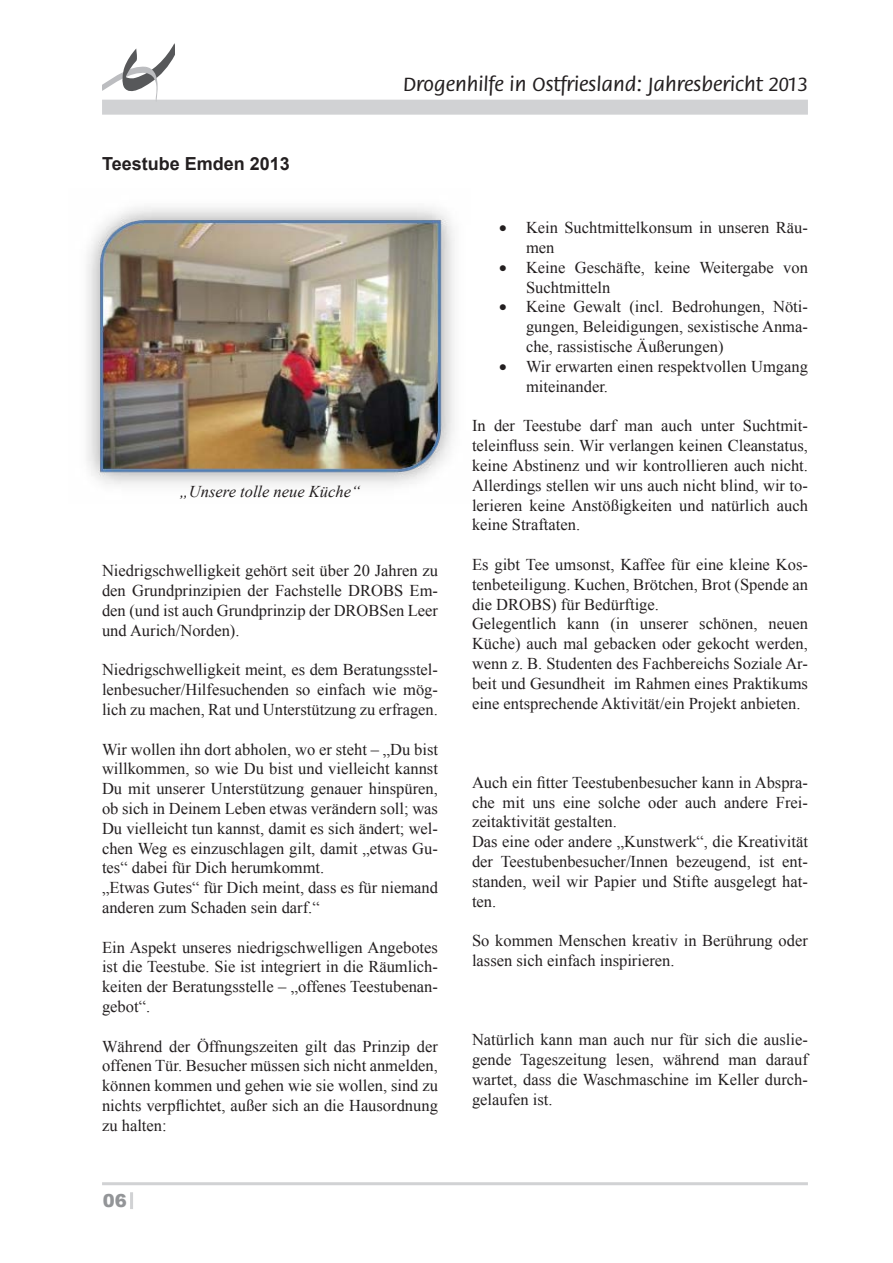
<style>
.page{position:relative;width:893px;height:1263px;background:#fff}
.page>*{position:absolute;margin:0;border:0;box-sizing:border-box;transform-origin:0 0}
.t1{font:500 21px "Flora";color:#231f20}
.t2{font:700 18px "Arial";color:#231f20}
.t3{font:900 18px "Arial";color:#939598}
.t4{font:16.5px/19.8px "Times New Roman";color:#231f20;text-align:justify}
.t5{font:italic 16.5px "Times New Roman";color:#231f20}
</style>
<div class="page">
<div style="left:102px;top:100px;width:706px;height:15px;background:#d1d2d4"></div>
<svg style="left:102px;top:43px;width:73px;height:57px"></svg>
<hr style="left:102px;top:1182px;width:706px;height:3px;background:#d1d2d4">
<hr style="left:130px;top:1192px;width:3px;height:17px;background:#d1d2d4">
<img style="left:87px;top:207px;width:368px;height:279px">
<p class="t2" style="left:102px;top:152px;width:189px">Teestube Emden 2013</p>
<p class="t1" style="left:403px;top:73px;width:406px">Drogenhilfe in Ostfriesland: Jahresbericht 2013</p>
<p class="t5" style="left:180px;top:480px;width:182px">„Unsere tolle neue Küche“</p>
<p class="t4" style="left:102px;top:561px;width:337px">Niedrigschwelligkeit gehört seit über 20 Jahren zu den Grundprinzipien der Fachstelle DROBS Em&shy;den (und ist auch Grundprinzip der DROBSen Leer und Aurich/Norden).</p>
<p class="t4" style="left:102px;top:660px;width:337px">Niedrigschwelligkeit meint, es dem Beratungsstel&shy;lenbesucher/Hilfesuchenden so einfach wie mög&shy;lich zu machen, Rat und Unterstützung zu erfragen.</p>
<p class="t4" style="left:102px;top:739px;width:337px;text-align:left">Wir wollen ihn dort abholen, wo er steht – „Du bist willkommen, so wie Du bist und vielleicht kannst Du mit unserer Unterstützung genauer hinspüren, ob sich in Deinem Leben etwas verändern soll; was Du vielleicht tun kannst, damit es sich ändert; wel&shy;chen Weg es einzuschlagen gilt, damit „etwas Gu&shy;tes“ dabei für Dich herumkommt.<br>„Etwas Gutes“ für Dich meint, dass es für niemand anderen zum Schaden sein darf.“</p>
<p class="t4" style="left:102px;top:937px;width:337px">Ein Aspekt unseres niedrigschwelligen Angebotes ist die Teestube. Sie ist integriert in die Räumlich&shy;keiten der Beratungsstelle – „offenes Teestubenan&shy;gebot“.</p>
<p class="t4" style="left:102px;top:1036px;width:337px">Während der Öffnungszeiten gilt das Prinzip der offenen Tür. Besucher müssen sich nicht anmelden, können kommen und gehen wie sie wollen, sind zu nichts verpflichtet, außer sich an die Hausordnung zu halten:</p>
<p class="t3" style="left:103px;top:1187px;width:26px">06</p>
<p class="t4" style="left:526px;top:218px;width:283px;text-indent:-27px">• Kein Suchtmittelkonsum in unseren Räu&shy;men</p>
<p class="t4" style="left:526px;top:257px;width:283px;text-indent:-27px">• Keine Geschäfte, keine Weitergabe von<br>Suchtmitteln</p>
<p class="t4" style="left:526px;top:297px;width:283px;text-indent:-27px">• Keine Gewalt (incl. Bedrohungen, Nöti&shy;gungen, Beleidigungen, sexistische Anma&shy;che, rassistische Äußerungen)</p>
<p class="t4" style="left:526px;top:356px;width:283px;text-indent:-27px">• Wir erwarten einen respektvollen Umgang miteinander.</p>
<p class="t4" style="left:472px;top:416px;width:337px">In der Teestube darf man auch unter Suchtmit&shy;teleinfluss sein. Wir verlangen keinen Cleanstatus, keine Abstinenz und wir kontrollieren auch nicht.<br>Allerdings stellen wir uns auch nicht blind, wir to&shy;lerieren keine Anstößigkeiten und natürlich auch keine Straftaten.</p>
<p class="t4" style="left:472px;top:554px;width:337px;text-align:left">Es gibt Tee umsonst, Kaffee für eine kleine Kos&shy;tenbeteiligung. Kuchen, Brötchen, Brot (Spende an die DROBS) für Bedürftige.<br>Gelegentlich kann (in unserer schönen, neuen Küche) auch mal gebacken oder gekocht werden, wenn z. B. Studenten des Fachbereichs Soziale Ar&shy;beit und Gesundheit im Rahmen eines Praktikums eine entsprechende Aktivität/ein Projekt anbieten.</p>
<p class="t4" style="left:472px;top:772px;width:337px;text-align:left">Auch ein fitter Teestubenbesucher kann in Abspra&shy;che mit uns eine solche oder auch andere Frei&shy;zeitaktivität gestalten.<br>Das eine oder andere „Kunstwerk“, die Kreativität der Teestubenbesucher/Innen bezeugend, ist ent&shy;standen, weil wir Papier und Stifte ausgelegt hat&shy;ten.</p>
<p class="t4" style="left:472px;top:930px;width:337px">So kommen Menschen kreativ in Berührung oder lassen sich einfach inspirieren.</p>
<p class="t4" style="left:472px;top:1029px;width:337px">Natürlich kann man auch nur für sich die auslie&shy;gende Tageszeitung lesen, während man darauf wartet, dass die Waschmaschine im Keller durch&shy;gelaufen ist.</p>
</div>
